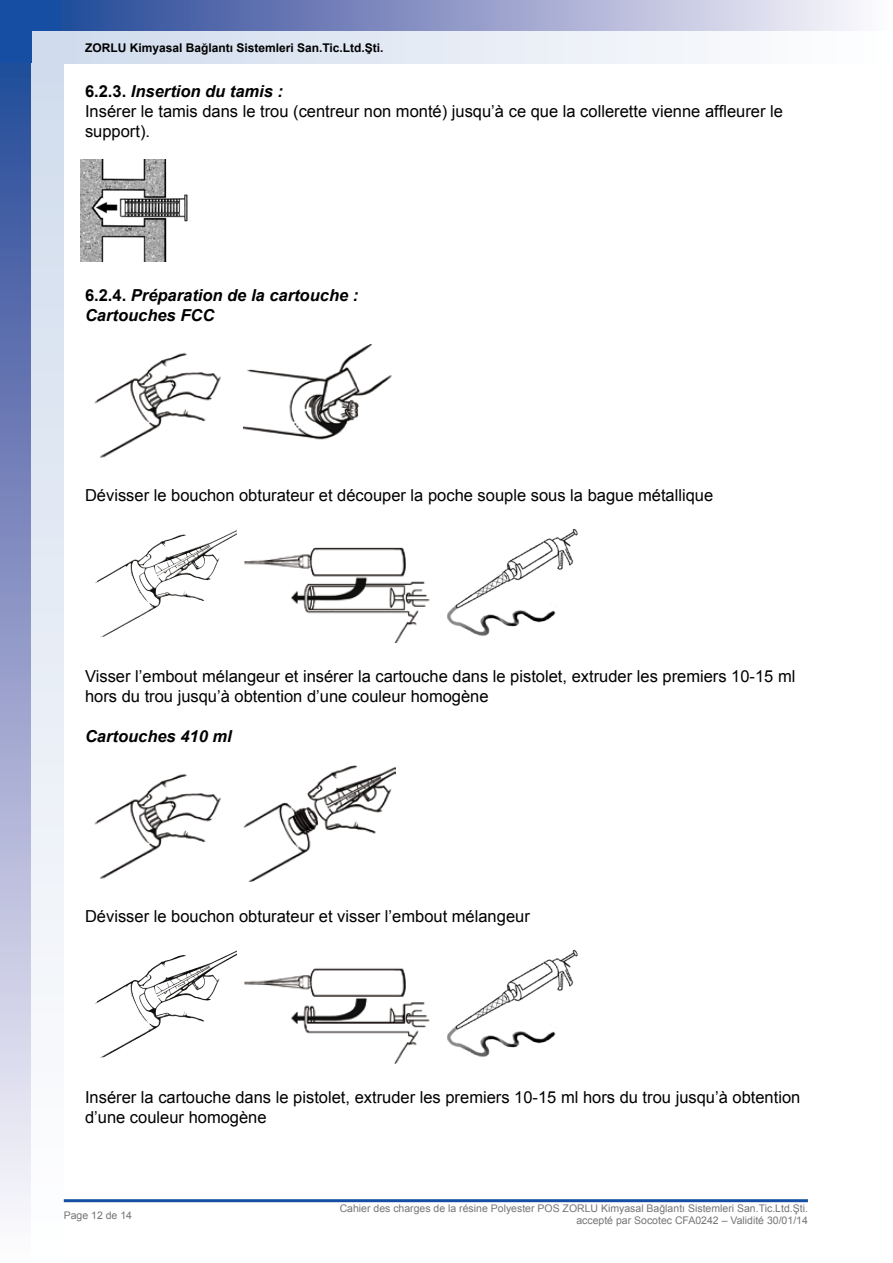
<style>
.page{position:relative;width:893px;height:1263px;background:#fff}
.page>*{position:absolute;margin:0;border:0;box-sizing:border-box;transform-origin:0 0}
.t1{font:16.5px/19.8px "Arial";color:#000}
.t2{font:italic 700 16.5px/19.8px "Arial";color:#000}
.t3{font:700 12px "Arial";color:#000}
.t4{font:10.5px/12.6px "Arial";color:#757477;text-align:right}
.s1{font-weight:700}
.s2{font-weight:700;font-style:italic}
.s3{font-style:normal}
</style>
<div class="page">
<div style="left:0;top:0;width:64px;height:65px;background:#164ea3"></div>
<div style="left:62px;top:0;width:831px;height:64px;background:linear-gradient(to right,#294797,#fff9fe)"></div>
<div style="left:0;top:64px;width:64px;height:1199px;background:linear-gradient(to bottom,#294797,#fffafe)"></div>
<div style="left:32px;top:64px;width:32px;height:1199px;background:linear-gradient(to bottom,#d0dced,#fff)"></div>
<hr style="left:64px;top:1199px;width:744px;height:3px;background:#164ea3">
<div style="left:32px;top:32px;width:32px;height:32px;background:#d0dced"></div>
<div style="left:64px;top:32px;width:829px;height:32px;background:linear-gradient(to right,#d0dced,#fff)"></div>
<hr style="left:892px;top:0;width:1px;height:64px;background:#fff">
<img style="left:81px;top:160px;width:107px;height:102px">
<img style="left:94px;top:352px;width:127px;height:106px">
<img style="left:244px;top:344px;width:148px;height:96px">
<img style="left:145px;top:546px;width:65px;height:34px">
<img style="left:244px;top:547px;width:186px;height:96px">
<img style="left:447px;top:528px;width:131px;height:108px">
<img style="left:94px;top:773px;width:127px;height:106px">
<img style="left:244px;top:765px;width:152px;height:117px">
<img style="left:145px;top:966px;width:65px;height:35px">
<img style="left:244px;top:968px;width:186px;height:95px">
<img style="left:447px;top:949px;width:131px;height:108px">
<p class="t3" style="left:85px;top:40px;width:300px">ZORLU Kimyasal Bağlantı Sistemleri San.Tic.Ltd.Şti.</p>
<p class="t1" style="left:85px;top:82px;width:699px"><span class="s1">6.2.3.</span> <span class="s2">Insertion du tamis :<br></span>Insérer le tamis dans le trou (centreur non monté) jusqu’à ce que la collerette vienne affleurer le support).</p>
<p class="t2" style="left:85px;top:286px;width:275px"><span class="s3">6.2.4.</span> Préparation de la cartouche :<br>Cartouches FCC</p>
<p class="t1" style="left:85px;top:486px;width:630px">Dévisser le bouchon obturateur et découper la poche souple sous la bague métallique</p>
<p class="t1" style="left:85px;top:667px;width:712px">Visser l’embout mélangeur et insérer la cartouche dans le pistolet, extruder les premiers 10-15 ml hors du trou jusqu’à obtention d’une couleur homogène</p>
<p class="t2" style="left:85px;top:727px;width:148px">Cartouches 410 ml</p>
<p class="t1" style="left:85px;top:906px;width:446px">Dévisser le bouchon obturateur et visser l’embout mélangeur</p>
<p class="t1" style="left:85px;top:1087px;width:717px">Insérer la cartouche dans le pistolet, extruder les premiers 10-15 ml hors du trou jusqu’à obtention d’une couleur homogène</p>
<p class="t4" style="left:64px;top:1209px;width:70px">Page 12 de 14</p>
<p class="t4" style="left:340px;top:1202px;width:470px">Cahier des charges de la résine Polyester POS ZORLU Kimyasal Bağlantı Sistemleri San.Tic.Ltd.Şti. accepté par Socotec CFA0242 – Validité 30/01/14</p>
</div>
